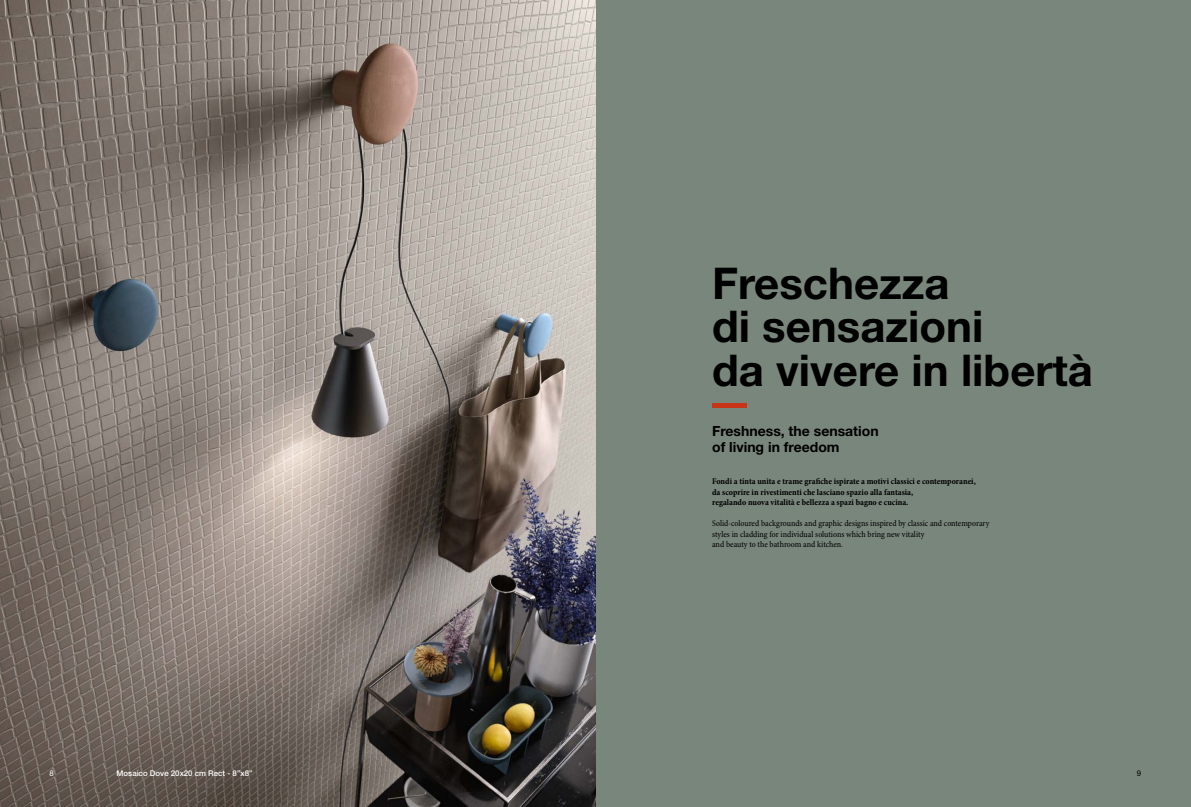
<style>
.page{position:relative;width:1191px;height:807px;background:#fff}
.page>*{position:absolute;margin:0;border:0;box-sizing:border-box;transform-origin:0 0}
.t1{font:700 43.75px/43.8px "Helvetica Neue LT Std";color:#000}
.t2{font:700 14px/15.8px "Helvetica Neue LT Std";color:#000}
.t3{font:700 condensed 8.75px/10.5px "Minion Pro";color:#000}
.t4{font:condensed 8.75px/10.5px "Minion Pro";letter-spacing:-.005em;color:#000}
.t5{font:500 7.88px "Helvetica Neue LT Std";color:#fff}
.t6{font:7.88px "Helvetica Neue LT Std";color:#fff}
.t7{font:7.88px "Helvetica Neue LT Std";color:#000}
</style>
<div class="page">
<div style="left:595px;top:0;width:596px;height:806px;background:#79867c"></div>
<img style="left:0;top:0;width:595px;height:806px">
<div style="left:712px;top:403px;width:35px;height:5px;background:#c73417"></div>
<h1 class="t1" style="left:712px;top:260px;width:382px">Freschezza<br>di sensazioni<br>da vivere in libertà</h1>
<h2 class="t2" style="left:712px;top:422px;width:168px">Freshness, the sensation of living in freedom</h2>
<p class="t3" style="left:712px;top:476px;width:265px">Fondi a tinta unita e trame grafiche ispirate a motivi classici e contemporanei, da scoprire in rivestimenti che lasciano spazio alla fantasia,<br>regalando nuova vitalità e bellezza a spazi bagno e cucina.</p>
<p class="t4" style="left:712px;top:518px;width:279px">Solid-coloured backgrounds and graphic designs inspired by classic and contemporary styles in cladding for individual solutions which bring new vitality<br>and beauty to the bathroom and kitchen.</p>
<p class="t6" style="left:50px;top:768px;width:6px">8</p>
<p class="t5" style="left:117px;top:768px;width:137px">Mosaico Dove 20x20 cm Rect - 8”x8”</p>
<p class="t7" style="left:1137px;top:768px;width:6px">9</p>
</div>
